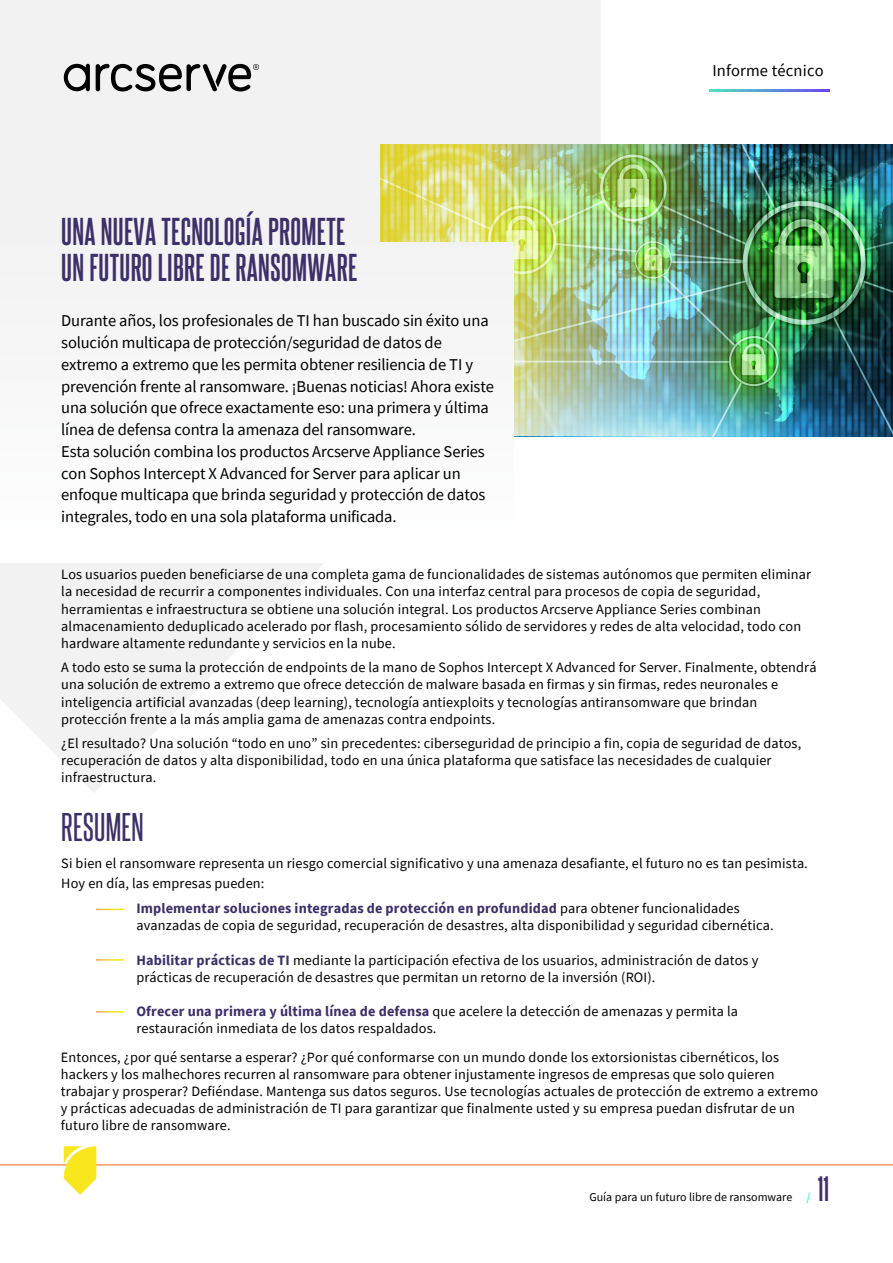
<style>
.page{position:relative;width:893px;height:1263px;background:#fff}
.page>*{position:absolute;margin:0;border:0;box-sizing:border-box;transform-origin:0 0}
.t1{font:34.5px "Steelfish Rg";letter-spacing:.01em;color:#3b3068}
.t2{font:700 33px/35.4px "Steelfish Rg";letter-spacing:.01em;color:#3b3068}
.t3{font:700 30px "Steelfish Rg";color:#3b3068}
.t4{font:16.5px/21.8px "Source Sans Pro";letter-spacing:-.01em;color:#000}
.t5{font:16.5px "Source Sans Pro";letter-spacing:.01em;color:#000}
.t6{font:14.25px/17.1px "Source Sans Pro";letter-spacing:.01em;color:#000}
.t7{font:12px "Source Sans Pro";color:#000}
.t8{font:600 12px "Source Sans Pro";color:#50e3c2}
.s1{font-weight:700;color:#3b3068}
</style>
<div class="page">
<svg style="left:0;top:0;width:601px;height:792px;fill:#f2f2f2"></svg>
<hr style="left:0;top:1164px;width:893px;height:1px;background:#f59a5d">
<svg style="left:64px;top:1146px;width:32px;height:49px"></svg>
<svg style="left:64px;top:64px;width:26px;height:27px"></svg>
<svg style="left:96px;top:64px;width:163px;height:27px"></svg>
<svg style="left:709px;top:90px;width:120px;height:1px"></svg>
<img style="left:787px;top:145px;width:106px;height:291px">
<img style="left:380px;top:145px;width:407px;height:291px">
<div style="left:0;top:242px;width:513px;height:321px;background:#f8f8f9"></div>
<svg style="left:96px;top:909px;width:28px;height:1px"></svg>
<svg style="left:96px;top:1011px;width:28px;height:1px"></svg>
<h2 class="t2" style="left:61px;top:213px;width:298px">UNA NUEVA TECNOLOGÍA PROMETE<br>UN FUTURO LIBRE DE RANSOMWARE</h2>
<p class="t4" style="left:61px;top:310px;width:434px">Durante años, los profesionales de TI han buscado sin éxito una solución multicapa de protección/seguridad de datos de extremo a extremo que les permita obtener resiliencia de TI y prevención frente al ransomware. ¡Buenas noticias! Ahora existe una solución que ofrece exactamente eso: una primera y última línea de defensa contra la amenaza del ransomware.<br>Esta solución combina los productos Arcserve Appliance Series con Sophos Intercept X Advanced for Server para aplicar un enfoque multicapa que brinda seguridad y protección de datos integrales, todo en una sola plataforma unificada.</p>
<p class="t5" style="left:712px;top:60px;width:113px">Informe técnico</p>
<p class="t6" style="left:61px;top:566px;width:751px">Los usuarios pueden beneficiarse de una completa gama de funcionalidades de sistemas autónomos que permiten eliminar la necesidad de recurrir a componentes individuales. Con una interfaz central para procesos de copia de seguridad, herramientas e infraestructura se obtiene una solución integral. Los productos Arcserve Appliance Series combinan almacenamiento deduplicado acelerado por flash, procesamiento sólido de servidores y redes de alta velocidad, todo con hardware altamente redundante y servicios en la nube.</p>
<p class="t6" style="left:61px;top:659px;width:757px">A todo esto se suma la protección de endpoints de la mano de Sophos Intercept X Advanced for Server. Finalmente, obtendrá una solución de extremo a extremo que ofrece detección de malware basada en firmas y sin firmas, redes neuronales e inteligencia artificial avanzadas (deep learning), tecnología antiexploits y tecnologías antiransomware que brindan protección frente a la más amplia gama de amenazas contra endpoints.</p>
<p class="t6" style="left:61px;top:735px;width:741px">¿El resultado? Una solución “todo en uno” sin precedentes: ciberseguridad de principio a fin, copia de seguridad de datos, recuperación de datos y alta disponibilidad, todo en una única plataforma que satisface las necesidades de cualquier infraestructura.</p>
<h1 class="t1" style="left:61px;top:805px;width:84px">RESUMEN</h1>
<p class="t6" style="left:61px;top:853px;width:748px;line-height:19.5px">Si bien el ransomware representa un riesgo comercial significativo y una amenaza desafiante, el futuro no es tan pesimista.<br>Hoy en día, las empresas pueden:</p>
<p class="t6" style="left:136px;top:900px;width:639px"><span class="s1">Implementar soluciones integradas de protección en profundidad</span> para obtener funcionalidades avanzadas de copia de seguridad, recuperación de desastres, alta disponibilidad y seguridad cibernética.</p>
<p class="t6" style="left:136px;top:951px;width:623px"><span class="s1">Habilitar prácticas de TI</span> mediante la participación efectiva de los usuarios, administración de datos y prácticas de recuperación de desastres que permitan un retorno de la inversión (ROI).</p>
<p class="t6" style="left:136px;top:1002px;width:603px"><span class="s1">Ofrecer una primera y última línea de defensa</span> que acelere la detección de amenazas y permita la restauración inmediata de los datos respaldados.</p>
<p class="t6" style="left:61px;top:1048px;width:759px">Entonces, ¿por qué sentarse a esperar? ¿Por qué conformarse con un mundo donde los extorsionistas cibernéticos, los hackers y los malhechores recurren al ransomware para obtener injustamente ingresos de empresas que solo quieren trabajar y prosperar? Defiéndase. Mantenga sus datos seguros. Use tecnologías actuales de protección de extremo a extremo y prácticas adecuadas de administración de TI para garantizar que finalmente usted y su empresa puedan disfrutar de un futuro libre de ransomware.</p>
<p class="t7" style="left:589px;top:1189px;width:205px">Guía para un futuro libre de ransomware</p>
<h3 class="t3" style="left:818px;top:1170px;width:13px">11</h3>
<p class="t8" style="left:806px;top:1189px;width:6px">/</p>
</div>
